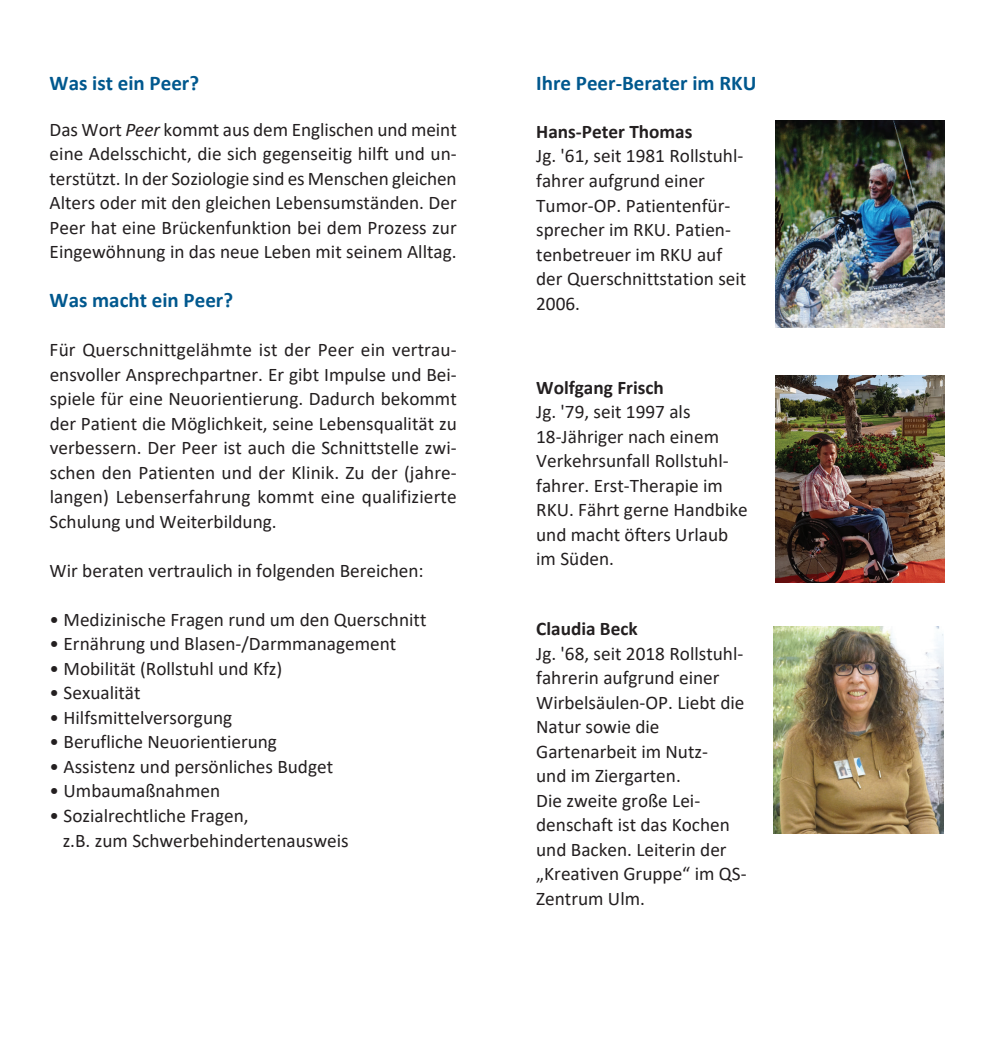
<style>
.page{position:relative;width:993px;height:1052px;background:#fff}
.page>*{position:absolute;margin:0;border:0;box-sizing:border-box;transform-origin:0 0}
.t1{font:700 21px "Calibri";color:#00588e}
.t2{font:19.25px/24.5px "Calibri";color:#231f20}
.t3{font:700 19.25px "Calibri";color:#231f20}
.s1{font-style:italic}
</style>
<div class="page">
<img style="left:775px;top:121px;width:169px;height:206px">
<img style="left:775px;top:375px;width:169px;height:207px">
<img style="left:773px;top:627px;width:170px;height:206px">
<p class="t1" style="left:50px;top:68px;width:151px">Was ist ein Peer?</p>
<p class="t2" style="left:50px;top:117px;width:408px;text-align:justify">Das Wort <span class="s1">Peer</span> kommt aus dem Englischen und meint eine Adelsschicht, die sich gegenseitig hilft und un&shy;terstützt. In der Soziologie sind es Menschen gleichen Alters oder mit den gleichen Lebensumständen. Der Peer hat eine Brückenfunktion bei dem Prozess zur Eingewöhnung in das neue Leben mit seinem Alltag.</p>
<p class="t1" style="left:50px;top:285px;width:185px">Was macht ein Peer?</p>
<p class="t2" style="left:50px;top:337px;width:408px;text-align:justify">Für Querschnittgelähmte ist der Peer ein vertrau&shy;ensvoller Ansprechpartner. Er gibt Impulse und Bei&shy;spiele für eine Neuorientierung. Dadurch bekommt der Patient die Möglichkeit, seine Lebensqualität zu verbessern. Der Peer ist auch die Schnittstelle zwi&shy;schen den Patienten und der Klinik. Zu der (jahre&shy;langen) Lebenserfahrung kommt eine qualifizierte Schulung und Weiterbildung.</p>
<p class="t2" style="left:50px;top:558px;width:375px">Wir beraten vertraulich in folgenden Bereichen:</p>
<p class="t2" style="left:50px;top:607px;width:378px">• Medizinische Fragen rund um den Querschnitt</p>
<p class="t2" style="left:50px;top:631px;width:348px">• Ernährung und Blasen-/Darmmanagement</p>
<p class="t2" style="left:50px;top:656px;width:234px">• Mobilität (Rollstuhl und Kfz)</p>
<p class="t2" style="left:50px;top:680px;width:92px">• Sexualität</p>
<p class="t2" style="left:50px;top:705px;width:184px">• Hilfsmittelversorgung</p>
<p class="t2" style="left:50px;top:729px;width:229px">• Berufliche Neuorientierung</p>
<p class="t2" style="left:50px;top:754px;width:285px">• Assistenz und persönliches Budget</p>
<p class="t2" style="left:50px;top:778px;width:172px">• Umbaumaßnahmen</p>
<p class="t2" style="left:63px;top:803px;width:287px;text-indent:-13px">• Sozialrechtliche Fragen,<br>z.B. zum Schwerbehindertenausweis</p>
<p class="t1" style="left:536px;top:68px;width:222px">Ihre Peer-Berater im RKU</p>
<p class="t3" style="left:536px;top:118px;width:158px">Hans-Peter Thomas</p>
<p class="t2" style="left:536px;top:143px;width:211px">Jg. '61, seit 1981 Rollstuhl&shy;fahrer aufgrund einer<br>Tumor-OP. Patientenfür&shy;sprecher im RKU. Patien&shy;tenbetreuer im RKU auf der Querschnittstation seit<br>2006.</p>
<p class="t3" style="left:536px;top:373px;width:129px">Wolfgang Frisch</p>
<p class="t2" style="left:536px;top:399px;width:213px">Jg. '79, seit 1997 als<br>18-Jähriger nach einem<br>Verkehrsunfall Rollstuhl&shy;fahrer. Erst-Therapie im<br>RKU. Fährt gerne Handbike und macht öfters Urlaub im Süden.</p>
<p class="t3" style="left:536px;top:615px;width:103px">Claudia Beck</p>
<p class="t2" style="left:536px;top:640px;width:212px">Jg. '68, seit 2018 Rollstuhl&shy;fahrerin aufgrund einer<br>Wirbelsäulen-OP. Liebt die<br>Natur sowie die<br>Gartenarbeit im Nutz-<br>und im Ziergarten.<br>Die zweite große Lei&shy;denschaft ist das Kochen und Backen. Leiterin der „Kreativen Gruppe“ im QS-<br>Zentrum Ulm.</p>
</div>
